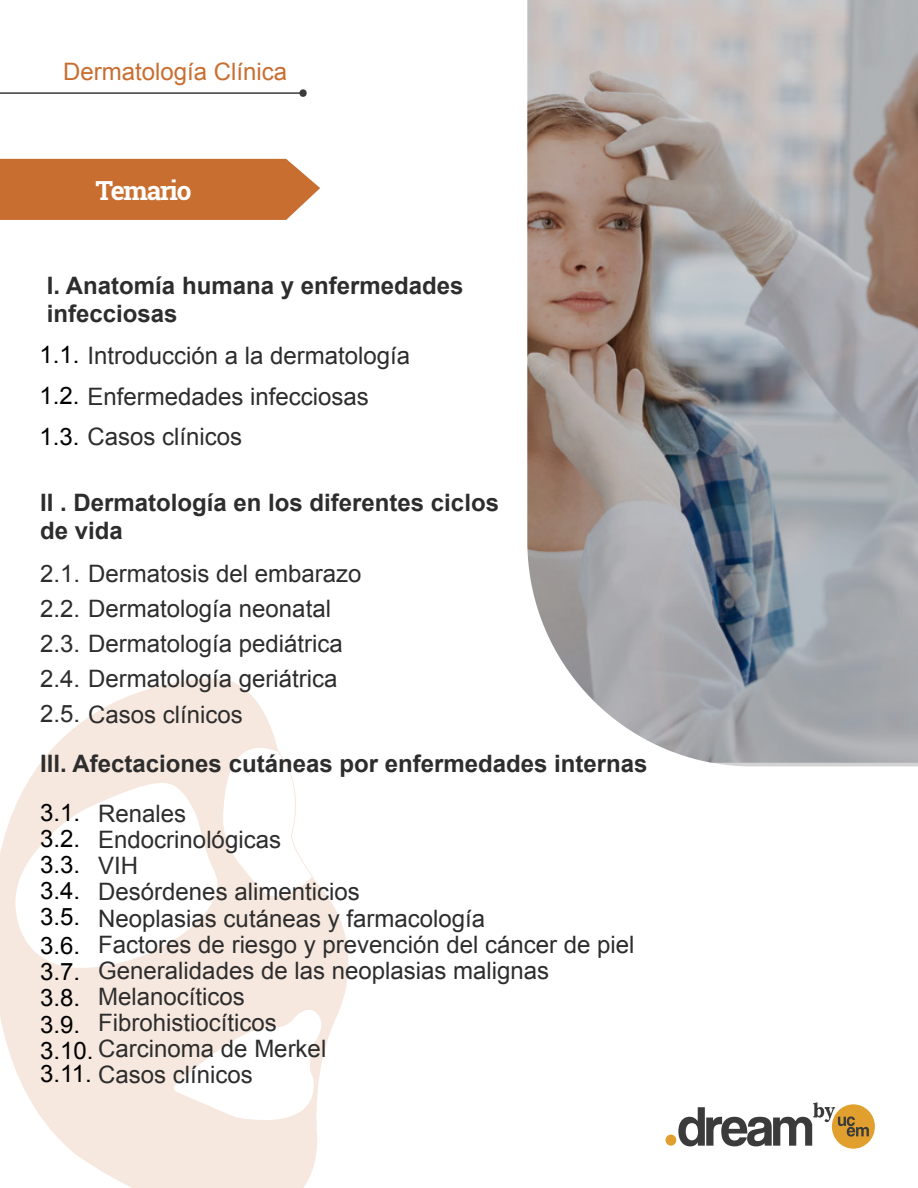
<style>
.page{position:relative;width:918px;height:1188px;background:#fff}
.page>*{position:absolute;margin:0;border:0;box-sizing:border-box;transform-origin:0 0}
.t1{font:700 26.25px "Roboto Slab";letter-spacing:-.05em;color:#fff}
.t2{font:24px/35.1px "Arial";color:#2e2d2e}
.t3{font:700 24px/28px "Arial";color:#2e2d2e}
.t4{font:24px/26.1px "Arial";color:#000;text-align:justify}
.t5{font:24px "Arial";color:#c96e31}
.s1{color:#000}
</style>
<div class="page">
<svg style="left:0;top:678px;width:348px;height:510px;fill:#f6e8de"></svg>
<div style="left:666px;top:1135px;width:10px;height:11px;background:#e1a02e;border-radius:50%"></div>
<div style="left:832px;top:1104px;width:43px;height:45px;background:#e1a02e;border-radius:50%"></div>
<svg style="left:678px;top:1102px;width:191px;height:44px"></svg>
<div style="left:0;top:159px;width:320px;height:61px;background:#c96e31"></div>
<svg style="left:527px;top:0;width:391px;height:766px;background:#a5a1a1"></svg>
<hr style="left:0;top:92px;width:303px;height:2px;background:#3b3b3c">
<svg style="left:298px;top:89px;width:9px;height:8px"></svg>
<p class="t5" style="left:63px;top:55px;width:226px">Dermatología Clínica</p>
<p class="t1" style="left:96px;top:173px;width:97px">Temario</p>
<p class="t3" style="left:47px;top:273px;width:418px">I. Anatomía humana y enfermedades infecciosas</p>
<p class="t2" style="left:39px;top:336px;width:372px;line-height:40px"><span class="s1">1.1.</span> Introducción a la dermatología<br><span class="s1">1.2.</span> Enfermedades infecciosas<br><span class="s1">1.3.</span> Casos clínicos</p>
<p class="t3" style="left:40px;top:489px;width:460px">II . Dermatología en los diferentes ciclos de vida</p>
<p class="t2" style="left:40px;top:557px;width:323px">2.1. Dermatosis del embarazo<br>2.2. Dermatología neonatal<br>2.3. Dermatología pediátrica<br>2.4. Dermatología geriátrica<br>2.5. Casos clínicos</p>
<p class="t3" style="left:40px;top:751px;width:609px">Ill. Afectaciones cutáneas por enfermedades internas</p>
<p class="t2" style="left:98px;top:797px;width:90px">Renales</p>
<p class="t2" style="left:98px;top:823px;width:184px">Endocrinológicas</p>
<p class="t2" style="left:98px;top:849px;width:42px">VIH</p>
<p class="t2" style="left:98px;top:875px;width:263px">Desórdenes alimenticios</p>
<p class="t2" style="left:98px;top:901px;width:388px">Neoplasias cutáneas y farmacología</p>
<p class="t2" style="left:98px;top:927px;width:538px">Factores de riesgo y prevención del cáncer de piel</p>
<p class="t2" style="left:98px;top:953px;width:452px">Generalidades de las neoplasias malignas</p>
<p class="t2" style="left:98px;top:979px;width:148px">Melanocíticos</p>
<p class="t2" style="left:98px;top:1005px;width:180px">Fibrohistiocíticos</p>
<p class="t2" style="left:40px;top:1031px;width:288px"><span class="s1">3.10.</span> Carcinoma de Merkel</p>
<p class="t2" style="left:40px;top:1057px;width:214px"><span class="s1">3.11.</span> Casos clínicos</p>
<p class="t4" style="left:40px;top:800px;width:42px">3.1.<br>3.2.<br>3.3.<br>3.4.<br>3.5.</p>
<p class="t4" style="left:40px;top:933px;width:42px">3.6.<br>3.7.<br>3.8.<br>3.9.</p>
</div>
